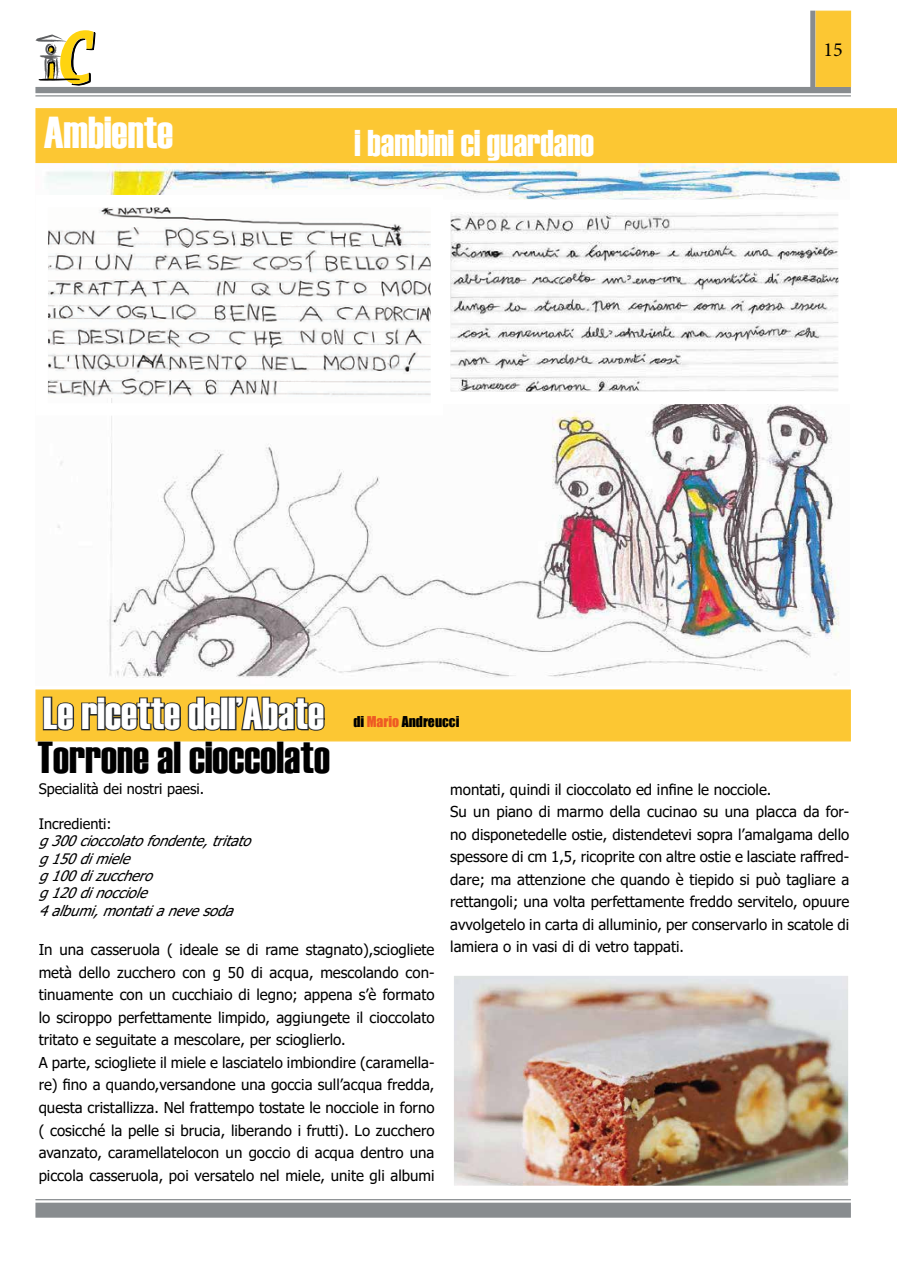
<style>
.page{position:relative;width:897px;height:1262px;background:#fff}
.page>*{position:absolute;margin:0;border:0;box-sizing:border-box;transform-origin:0 0}
.t1{font:44.5px "Haettenschweiler";color:#fff}
.t2{font:44.5px "Haettenschweiler";color:#000}
.t3{font:37.12px "Haettenschweiler";color:#fff}
.t4{font:20px "Minion Pro";color:#000}
.t5{font:15px/22.5px "Tahoma";color:#000}
.t6{font:italic 14.5px/17.4px "Tahoma";color:#000}
.t7{font:14.5px "Tahoma";color:#000}
.t8{font:13.75px "Impact";color:#000}
.s1{color:#ee5a23}
</style>
<div class="page">
<img style="left:36px;top:163px;width:813px;height:515px">
<svg style="left:35px;top:30px;width:60px;height:55px"></svg>
<div style="left:35px;top:87px;width:815px;height:6px;background:#888c8f"></div>
<hr style="left:35px;top:95px;width:815px;height:1px;background:#888c8f">
<div style="left:815px;top:11px;width:36px;height:76px;background:#fcc733;border:1px solid #fcc733"></div>
<div style="left:810px;top:11px;width:5px;height:77px;background:#888c8f"></div>
<div style="left:36px;top:109px;width:860px;height:53px;background:#fcc733"></div>
<div style="left:35px;top:108px;width:861px;height:55px;border:1px solid #fcc733"></div>
<hr style="left:35px;top:1199px;width:815px;height:1px;background:#888c8f">
<div style="left:35px;top:1202px;width:815px;height:15px;background:#888c8f"></div>
<img style="left:48px;top:208px;width:382px;height:190px">
<img style="left:451px;top:212px;width:386px;height:179px">
<div style="left:35px;top:689px;width:815px;height:52px;background:#fcc733;border:1px solid #fcc733"></div>
<svg style="left:42px;top:696px;width:180px;height:35px"></svg>
<div style="left:220px;top:696px;width:9px;height:34px;border:2px solid #25282a"></div>
<div style="left:228px;top:696px;width:8px;height:34px;border:2px solid #25282a"></div>
<svg style="left:233px;top:689px;width:93px;height:42px"></svg>
<img style="left:454px;top:976px;width:393px;height:209px">
<h1 class="t1" style="left:44px;top:102px;width:131px">Ambiente</h1>
<h2 class="t3" style="left:354px;top:118px;width:241px">i bambini ci guardano</h2>
<h1 class="t1" style="left:43px;top:683px;width:282px">Le ricette dell’Abate</h1>
<h1 class="t2" style="left:37px;top:727px;width:294px">Torrone al cioccolato</h1>
<p class="t8" style="left:353px;top:711px;width:108px">di <span class="s1">Mario</span> Andreucci</p>
<h3 class="t4" style="left:823px;top:36px;width:21px">15</h3>
<p class="t7" style="left:39px;top:779px;width:167px">Specialità dei nostri paesi.</p>
<p class="t7" style="left:39px;top:814px;width:74px">Incredienti:</p>
<p class="t6" style="left:39px;top:833px;width:221px">g300cioccolatofondente,tritato g150dimiele g100dizucchero g120dinocciole<br>4albumi,montatianevesoda</p>
<p class="t5" style="left:39px;top:939px;width:397px">In una casseruola ( ideale se di rame stagnato),sciogliete metà dello zucchero con g 50 di acqua, mescolando con&shy;tinuamente con un cucchiaio di legno; appena s’è formato lo sciroppo perfettamente limpido, aggiungete il cioccolato tritato e seguitate a mescolare, per scioglierlo.<br>A parte, sciogliete il miele e lasciatelo imbiondire (caramella&shy;re) fino a quando,versandone una goccia sull’acqua fredda, questa cristallizza. Nel frattempo tostate le nocciole in forno ( cosicché la pelle si brucia, liberando i frutti). Lo zucchero avanzato, caramellatelocon un goccio di acqua dentro una piccola casseruola, poi versatelo nel miele, unite gli albumi</p>
<p class="t5" style="left:450px;top:779px;width:400px">montati, quindi il cioccolato ed infine le nocciole.<br>Su un piano di marmo della cucinao su una placca da for&shy;no disponetedelle ostie, distendetevi sopra l’amalgama dello spessore di cm 1,5, ricoprite con altre ostie e lasciate raffred&shy;dare; ma attenzione che quando è tiepido si può tagliare a rettangoli; una volta perfettamente freddo servitelo, opuure avvolgetelo in carta di alluminio, per conservarlo in scatole di lamiera o in vasi di di vetro tappati.</p>
</div>
